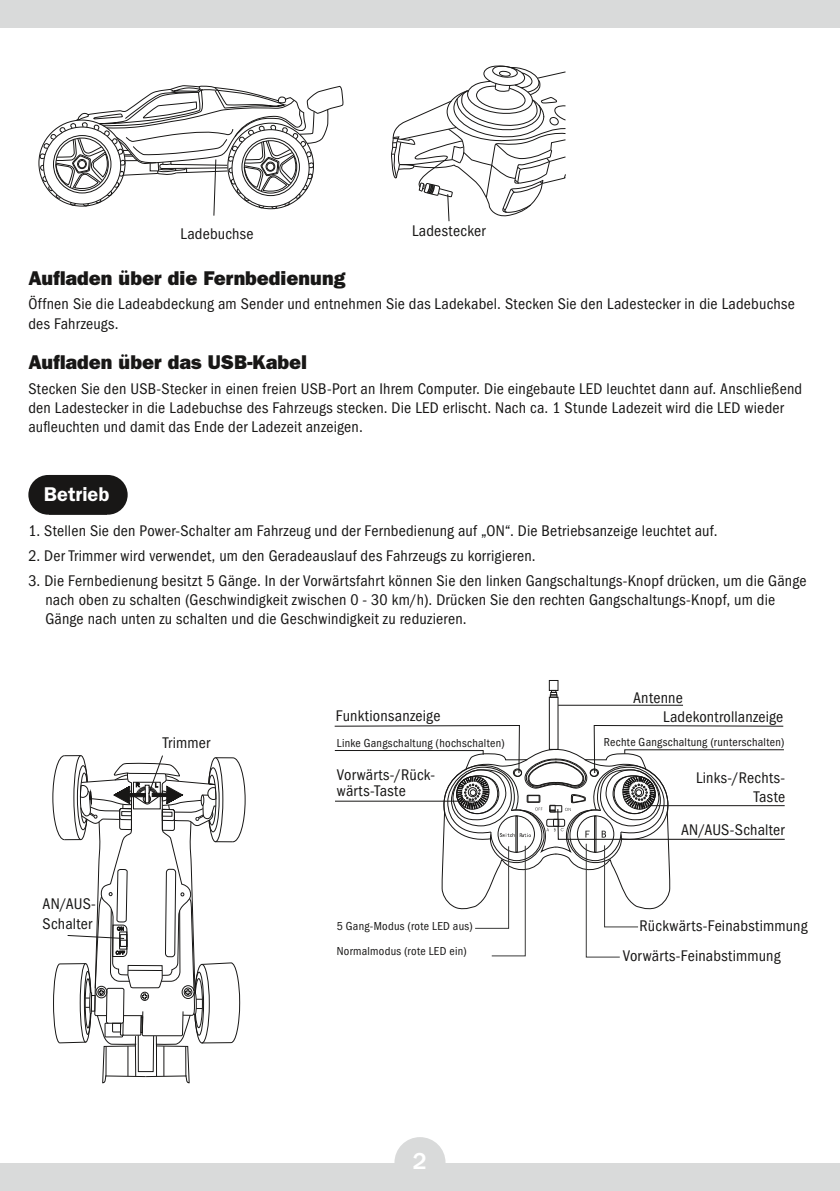
<style>
.page{position:relative;width:840px;height:1191px;background:#fff}
.page>*{position:absolute;margin:0;border:0;box-sizing:border-box;transform-origin:0 0}
.t1{font:500 24px "ITC Franklin Gothic Std";color:#fff}
.t2{font:20px "ITC Franklin Gothic Std Hvy";color:#181716}
.t3{font:600 20px "ITC Franklin Gothic Std";color:#fff}
.t4{font:condensed 16px/19.2px "ITC Franklin Gothic Std";letter-spacing:.015em;color:#181716}
.t5{font:condensed 12px "ITC Franklin Gothic Std";letter-spacing:.025em;color:#181716}
</style>
<div class="page">
<div style="left:0;top:0;width:839px;height:1191px;background:#d9dada"></div>
<div style="left:0;top:28px;width:839px;height:1134px;background:#fff"></div>
<div style="left:394px;top:1137px;width:51px;height:51px;background:#d9dada;border-radius:50%"></div>
<svg style="left:28px;top:475px;width:100px;height:39px;background:#2c2b2a"></svg>
<svg style="left:391px;top:65px;width:175px;height:157px"></svg>
<svg style="left:40px;top:85px;width:304px;height:131px"></svg>
<div style="left:548px;top:697px;width:10px;height:52px;border:1px solid #181716"></div>
<div style="left:549px;top:680px;width:8px;height:10px;border:1px solid #181716"></div>
<svg style="left:550px;top:690px;width:7px;height:7px"></svg>
<hr style="left:558px;top:705px;width:124px;height:1px;background:#181716">
<svg style="left:334px;top:725px;width:451px;height:232px"></svg>
<svg style="left:52px;top:755px;width:193px;height:329px"></svg>
<p class="t4" style="left:180px;top:224px;width:75px">Ladebuchse</p>
<p class="t4" style="left:412px;top:221px;width:75px">Ladestecker</p>
<p class="t2" style="left:28px;top:266px;width:318px">Aufladen über die Fernbedienung</p>
<p class="t4" style="left:28px;top:295px;width:767px">Öffnen Sie die Ladeabdeckung am Sender und entnehmen Sie das Ladekabel. Stecken Sie den Ladestecker in die Ladebuchse des Fahrzeugs.</p>
<p class="t2" style="left:28px;top:350px;width:280px">Aufladen über das USB-Kabel</p>
<p class="t4" style="left:28px;top:379px;width:774px">Stecken Sie den USB-Stecker in einen freien USB-Port an Ihrem Computer. Die eingebaute LED leuchtet dann auf. Anschließend den Ladestecker in die Ladebuchse des Fahrzeugs stecken. Die LED erlischt. Nach ca. 1 Stunde Ladezeit wird die LED wieder aufleuchten und damit das Ende der Ladezeit anzeigen.</p>
<p class="t3" style="left:44px;top:483px;width:67px">Betrieb</p>
<p class="t4" style="left:28px;top:521px;width:690px">1. Stellen Sie den Power-Schalter am Fahrzeug und der Fernbedienung auf „ON“. Die Betriebsanzeige leuchtet auf.</p>
<p class="t4" style="left:28px;top:546px;width:508px">2. Der Trimmer wird verwendet, um den Geradeauslauf des Fahrzeugs zu korrigieren.</p>
<p class="t4" style="left:45px;top:571px;width:762px;text-indent:-17px">3. Die Fernbedienung besitzt 5 Gänge. In der Vorwärtsfahrt können Sie den linken Gangschaltungs-Knopf drücken, um die Gänge nach oben zu schalten (Geschwindigkeit zwischen 0 - 30 km/h). Drücken Sie den rechten Gangschaltungs-Knopf, um die<br>Gänge nach unten zu schalten und die Geschwindigkeit zu reduzieren.</p>
<p class="t4" style="left:43px;top:894px;width:55px">AN/AUS-<br>Schalter</p>
<p class="t4" style="left:163px;top:733px;width:49px">Trimmer</p>
<p class="t4" style="left:336px;top:706px;width:106px">Funktionsanzeige</p>
<p class="t4" style="left:662px;top:689px;width:122px;line-height:18px;text-indent:-30px">Antenne<br>Ladekontrollanzeige</p>
<p class="t5" style="left:336px;top:736px;width:169px">Linke Gangschaltung (hochschalten)</p>
<p class="t5" style="left:603px;top:735px;width:182px">Rechte Gangschaltung (runterschalten)</p>
<p class="t4" style="left:336px;top:767px;width:100px;line-height:16px">Vorwärts-/Rück&shy;wärts-Taste</p>
<p class="t5" style="left:336px;top:919px;width:137px">5 Gang-Modus (rote LED aus)</p>
<p class="t5" style="left:336px;top:944px;width:131px">Normalmodus (rote LED ein)</p>
<h1 class="t1" style="left:412px;top:1147px;width:16px">2</h1>
<p class="t4" style="left:695px;top:768px;width:90px;text-align:right">Links-/Rechts-<br>Taste</p>
<p class="t4" style="left:680px;top:820px;width:105px">AN/AUS-Schalter</p>
<p class="t4" style="left:622px;top:911px;width:186px;line-height:29.6px;text-indent:17px">Rückwärts-Feinabstimmung<br>Vorwärts-Feinabstimmung</p>
</div>
